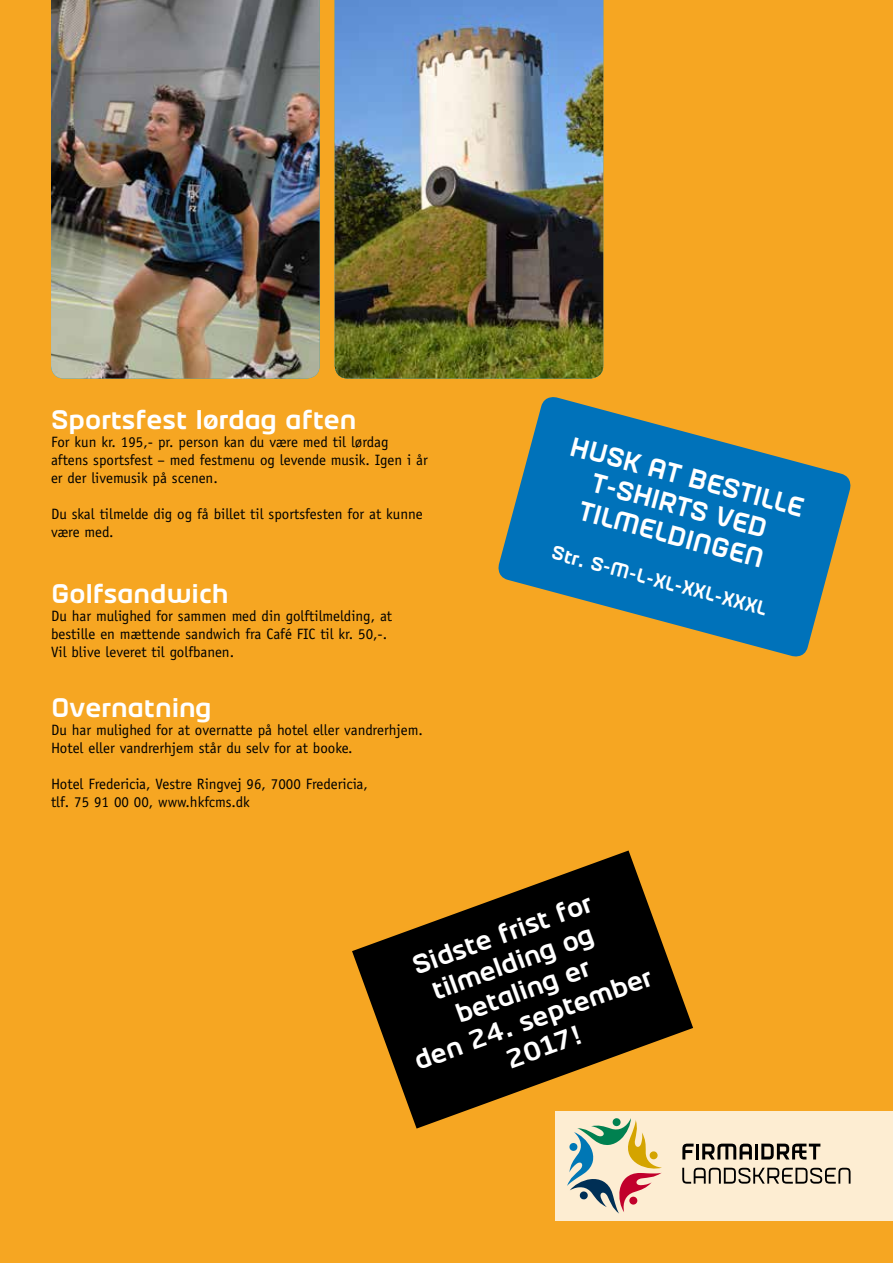
<style>
.page{position:relative;width:893px;height:1263px;background:#f6a622}
.page>*{position:absolute;margin:0;border:0;box-sizing:border-box;transform-origin:0 0}
.t1{font:700 27px/30px "Firm";color:#fff;text-align:center}
.t2{font:700 19.5px "Firm";color:#fff}
.t3{font:15px/18px "Officina Sans";color:#000}
</style>
<div class="page">
<svg style="left:352px;top:850px;width:341px;height:278px;fill:#000"></svg>
<div style="left:556px;top:1111px;width:337px;height:109px;background:#fdedd2"></div>
<svg style="left:567px;top:1118px;width:95px;height:95px"></svg>
<svg style="left:682px;top:1143px;width:12px;height:16px"></svg>
<hr style="left:696px;top:1143px;width:3px;height:16px;background:#000">
<svg style="left:702px;top:1143px;width:50px;height:16px"></svg>
<hr style="left:755px;top:1143px;width:3px;height:16px;background:#000">
<svg style="left:761px;top:1143px;width:59px;height:16px"></svg>
<svg style="left:682px;top:1168px;width:168px;height:15px"></svg>
<img style="left:51px;top:0;width:269px;height:378px">
<img style="left:335px;top:0;width:268px;height:378px">
<svg style="left:498px;top:397px;width:353px;height:260px;fill:#0072ba"></svg>
<h1 class="t1" style="left:51px;top:405px;width:307px">Sportsfest lørdag aften</h1>
<p class="t3" style="left:51px;top:432px;width:378px">For kun kr. 195,- pr. person kan du være med til lørdag aftens sportsfest – med festmenu og levende musik. Igen i år er der livemusik på scenen.</p>
<p class="t3" style="left:51px;top:504px;width:373px">Du skal tilmelde dig og få billet til sportsfesten for at kunne være med.</p>
<h1 class="t1" style="left:51px;top:579px;width:179px">Golfsandwich</h1>
<p class="t3" style="left:51px;top:606px;width:343px">Du har mulighed for sammen med din golftilmelding, at bestille en mættende sandwich fra Café FIC til kr. 50,-.<br>Vil blive leveret til golfbanen.</p>
<h1 class="t1" style="left:51px;top:693px;width:162px">Overnatning</h1>
<p class="t3" style="left:51px;top:720px;width:373px">Du har mulighed for at overnatte på hotel eller vandrerhjem.<br>Hotel eller vandrerhjem står du selv for at booke.</p>
<p class="t3" style="left:51px;top:774px;width:318px">Hotel Fredericia, Vestre Ringvej 96, 7000 Fredericia, tlf. 75 91 00 00, www.hkfcms.dk</p>
<h1 class="t1" style="left:575px;top:432px;width:242px;rotate:15deg">HUSK AT BESTILLE<br>T-SHIRTS VED<br>TILMELDINGEN</h1>
<h2 class="t2" style="left:555px;top:541px;width:223px;rotate:15deg">Str. S-M-L-XL-XXL-XXXL</h2>
<h1 class="t1" style="left:380px;top:963px;width:252px;rotate:-20deg">Sidste frist for tilmelding og betaling er<br>den 24. september<br>2017!</h1>
</div>
